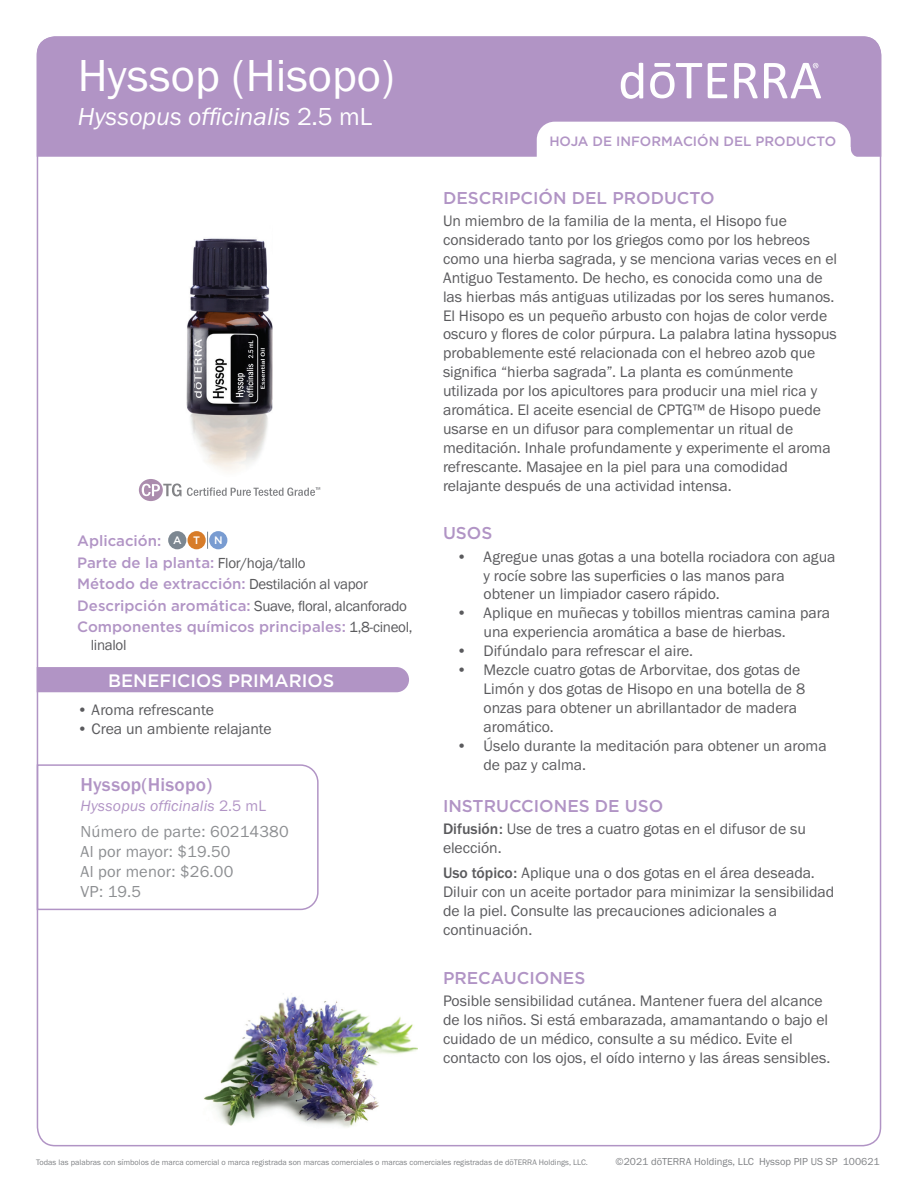
<style>
.page{position:relative;width:918px;height:1188px;background:#fff}
.page>*{position:absolute;margin:0;border:0;box-sizing:border-box;transform-origin:0 0}
.t1{font:46.5px "Franklin Gothic URW Boo";color:#fff}
.t2{font:25.5px "Franklin Gothic URW Boo Ita";color:#fff}
.t3{font:500 19.5px "Franklin Gothic URW";letter-spacing:.01em;color:#b194c5}
.t4{font:500 18px "Gotham";color:#fff}
.t5{font:500 17.1px "Gotham";color:#b194c5}
.t6{font:16.5px/19.8px "Franklin Gothic URW Boo";letter-spacing:.01em;color:#8d8f92}
.t7{font:15.75px/18.9px "Franklin Gothic URW Boo";color:#5a5a5d}
.t8{font:15.75px "Franklin Gothic URW Boo Ita";letter-spacing:.01em;color:#b194c5}
.t9{font:500 15px/21.5px "Gotham";color:#b194c5}
.t10{font:15px "Franklin Gothic";letter-spacing:-.02em;color:#5a5a5d}
.t11{font:500 13.5px "Gotham";color:#b194c5}
.t12{font:500 10.8px "Gotham";color:#fff}
.t13{font:10.5px "Franklin Gothic URW Boo";color:#808285}
.t14{font:8.25px "Franklin Gothic URW Boo";color:#808285}
.s1{font-family:"Franklin Gothic URW Boo"}
.s2{font-family:"Franklin Gothic";font-weight:400;color:#5a5a5d}
.s3{font-family:"Gotham";font-weight:500;color:#b194c5}
.s4{font-family:"Franklin Gothic URW";font-weight:500}
</style>
<div class="page">
<div style="left:37px;top:36px;width:844px;height:121px;background:#b194c5"></div>
<svg style="left:734px;top:63px;width:24px;height:35px"></svg>
<svg style="left:708px;top:63px;width:19px;height:35px"></svg>
<svg style="left:650px;top:63px;width:52px;height:35px"></svg>
<svg style="left:621px;top:63px;width:22px;height:36px"></svg>
<svg style="left:764px;top:63px;width:57px;height:35px"></svg>
<svg style="left:537px;top:122px;width:324px;height:35px"></svg>
<img style="left:186px;top:238px;width:87px;height:233px">
<svg style="left:139px;top:479px;width:181px;height:22px"></svg>
<img style="left:204px;top:993px;width:213px;height:134px">
<svg style="left:207px;top:532px;width:1px;height:17px"></svg>
<div style="left:168px;top:531px;width:18px;height:18px;background:#7c8791;border-radius:50%"></div>
<div style="left:187px;top:531px;width:19px;height:18px;background:#d77c29;border-radius:50%"></div>
<div style="left:209px;top:531px;width:18px;height:18px;background:#799cd1;border-radius:50%"></div>
<svg style="left:36px;top:764px;width:283px;height:147px"></svg>
<div style="left:37px;top:667px;width:372px;height:25px;background:#b194c5"></div>
<h1 class="t1" style="left:78px;top:47px;width:318px">Hyssop (Hisopo)</h1>
<h2 class="t2" style="left:78px;top:100px;width:296px">Hyssopus officinalis <span class="s1">2.5 mL</span></h2>
<p class="t9" style="left:77px;top:530px;width:124px">Aplicación: <sup>A</sup> <sup>T</sup></p>
<p class="t12" style="left:214px;top:533px;width:10px">N</p>
<p class="t9" style="left:77px;top:552px;width:292px">Parte de la planta: <span class="s2">Flor/hoja/tallo<br></span>Método de extracción: <span class="s2">Destilación al vapor</span></p>
<p class="t10" style="left:77px;top:596px;width:331px"><span class="s3">Descripción aromática:</span> Suave, floral, alcanforado</p>
<p class="t9" style="left:77px;top:616px;width:337px">Componentes químicos principales: <span class="s2">1,8-cineol,</span></p>
<p class="t10" style="left:91px;top:636px;width:37px">linalol</p>
<p class="t4" style="left:108px;top:669px;width:228px">BENEFICIOS PRIMARIOS</p>
<p class="t7" style="left:77px;top:700px;width:138px">• Aroma refrescante</p>
<p class="t7" style="left:77px;top:719px;width:196px">• Crea un ambiente relajante</p>
<p class="t3" style="left:81px;top:772px;width:133px">Hyssop(Hisopo)</p>
<p class="t8" style="left:81px;top:796px;width:187px">Hyssopus officinalis <span class="s1">2.5 mL</span></p>
<p class="t6" style="left:81px;top:822px;width:210px">Número de parte: 60214380<br>Al por mayor: $19.50<br>Al por menor: $26.00<br>VP: 19.5</p>
<p class="t11" style="left:549px;top:132px;width:288px">HOJA DE INFORMACIÓN DEL PRODUCTO</p>
<p class="t5" style="left:443px;top:187px;width:273px">DESCRIPCIÓN DEL PRODUCTO</p>
<p class="t7" style="left:443px;top:211px;width:396px">Un miembro de la familia de la menta, el Hisopo fue considerado tanto por los griegos como por los hebreos como una hierba sagrada, y se menciona varias veces en el Antiguo Testamento. De hecho, es conocida como una de las hierbas más antiguas utilizadas por los seres humanos.<br>El Hisopo es un pequeño arbusto con hojas de color verde oscuro y flores de color púrpura. La palabra latina hyssopus probablemente esté relacionada con el hebreo azob que significa “hierba sagrada”. La planta es comúnmente utilizada por los apicultores para producir una miel rica y aromática. El aceite esencial de CPTG™ de Hisopo puede usarse en un difusor para complementar un ritual de meditación. Inhale profundamente y experimente el aroma refrescante. Masajee en la piel para una comodidad relajante después de una actividad intensa.</p>
<p class="t5" style="left:443px;top:522px;width:51px">USOS</p>
<p class="t7" style="left:483px;top:547px;width:354px;text-indent:-27px">• Agregue unas gotas a una botella rociadora con agua y rocíe sobre las superficies o las manos para obtener un limpiador casero rápido.</p>
<p class="t7" style="left:483px;top:603px;width:348px;text-indent:-27px">• Aplique en muñecas y tobillos mientras camina para una experiencia aromática a base de hierbas.</p>
<p class="t7" style="left:457px;top:641px;width:238px">• Difúndalo para refrescar el aire.</p>
<p class="t7" style="left:483px;top:660px;width:323px;text-indent:-27px">• Mezcle cuatro gotas de Arborvitae, dos gotas de Limón y dos gotas de Hisopo en una botella de 8 onzas para obtener un abrillantador de madera aromático.</p>
<p class="t7" style="left:483px;top:736px;width:345px;text-indent:-27px">• Úselo durante la meditación para obtener un aroma de paz y calma.</p>
<p class="t5" style="left:443px;top:794px;width:222px">INSTRUCCIONES DE USO</p>
<p class="t7" style="left:443px;top:819px;width:365px"><span class="s4">Difusión:</span> Use de tres a cuatro gotas en el difusor de su elección.</p>
<p class="t7" style="left:443px;top:863px;width:393px"><span class="s4">Uso tópico:</span> Aplique una o dos gotas en el área deseada.<br>Diluir con un aceite portador para minimizar la sensibilidad de la piel. Consulte las precauciones adicionales a continuación.</p>
<p class="t5" style="left:443px;top:967px;width:144px">PRECAUCIONES</p>
<p class="t7" style="left:443px;top:991px;width:389px">Posible sensibilidad cutánea. Mantener fuera del alcance de los niños. Si está embarazada, amamantando o bajo el cuidado de un médico, consulte a su médico. Evite el contacto con los ojos, el oído interno y las áreas sensibles.</p>
<p class="t14" style="left:36px;top:1157px;width:553px">Todas las palabras con símbolos de marca comercial o marca registrada son marcas comerciales o marcas comerciales registradas de dōTERRA Holdings, LLC.</p>
<p class="t13" style="left:616px;top:1155px;width:266px">©2021 dōTERRA Holdings, LLC Hyssop PIP US SP 100621</p>
</div>
